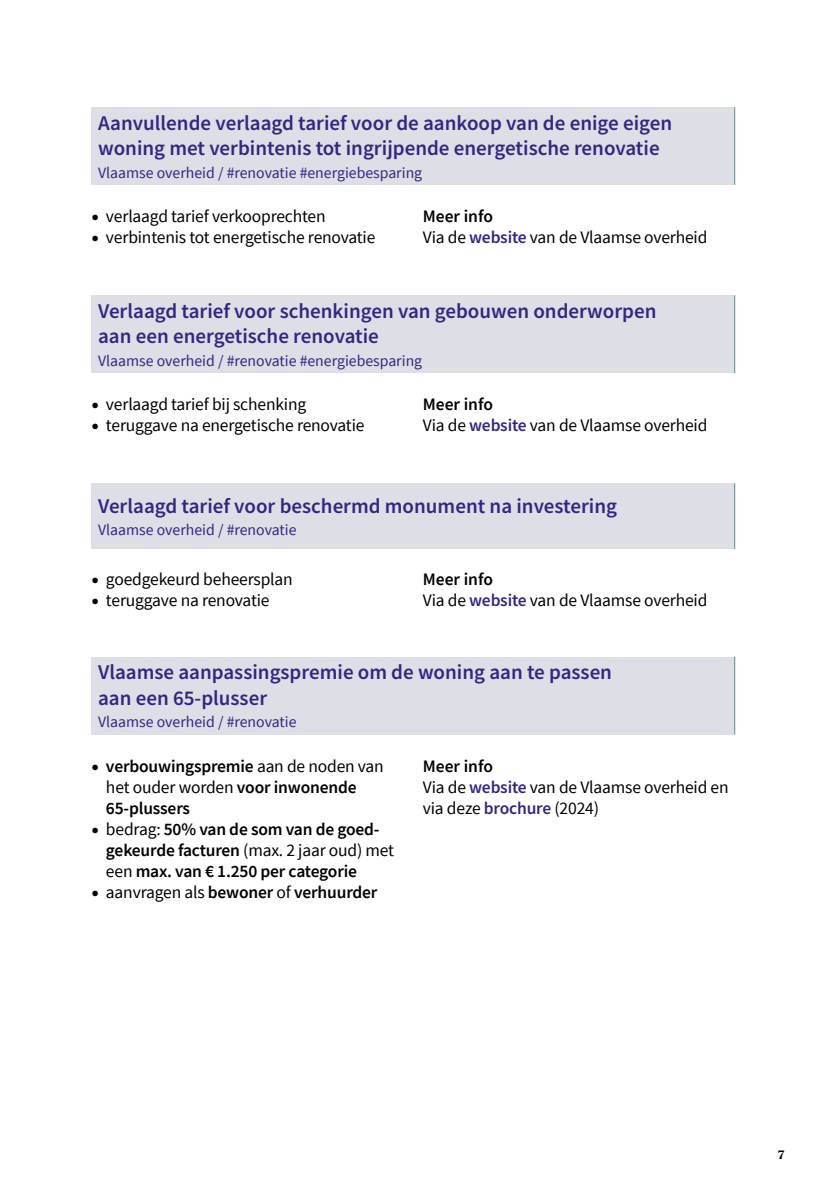
<style>
.page{position:relative;width:834px;height:1186px;background:#fff}
.page>*{position:absolute;margin:0;border:0;box-sizing:border-box;transform-origin:0 0}
.t1{font:600 21px/25.2px "Source Sans Pro";color:#312783}
.t2{font:17.5px/21px "Source Sans Pro";letter-spacing:-.01em;color:#000}
.t3{font:600 17.5px/21px "Source Sans Pro";letter-spacing:-.01em;color:#000}
.t4{font:15.75px "Source Sans Pro";color:#312783}
.t5{font:700 12.25px "Publico Headline";color:#000}
.s1{font-family:"Minion Pro";font-size:21px}
.s2{font-weight:600}
.s3{font-weight:600;color:#312783}
.s4{font-family:"Minion Pro";font-weight:400;font-size:21px}
.s5{font-weight:400}
</style>
<div class="page">
<div style="left:91px;top:107px;width:643px;height:78px;background:#dedee7"></div>
<hr style="left:734px;top:107px;width:1px;height:78px;background:#678a81">
<div style="left:91px;top:656px;width:643px;height:78px;background:#dedee7"></div>
<hr style="left:734px;top:656px;width:1px;height:78px;background:#678a81">
<div style="left:91px;top:295px;width:643px;height:78px;background:#dedee7"></div>
<hr style="left:734px;top:295px;width:1px;height:78px;background:#678a81">
<div style="left:91px;top:483px;width:643px;height:66px;background:#dedee7"></div>
<hr style="left:734px;top:483px;width:1px;height:66px;background:#678a81">
<p class="t1" style="left:98px;top:110px;width:575px">Aanvullende verlaagd tarief voor de aankoop van de enige eigen woning met verbintenis tot ingrijpende energetische renovatie</p>
<p class="t4" style="left:98px;top:163px;width:325px">Vlaamse overheid / #renovatie #energiebesparing</p>
<p class="t2" style="left:91px;top:206px;width:236px"><span class="s1">•</span> verlaagd tarief verkooprechten</p>
<p class="t2" style="left:91px;top:227px;width:286px"><span class="s1">•</span> verbintenis tot energetische renovatie</p>
<p class="t2" style="left:423px;top:206px;width:286px"><span class="s2">Meer info<br></span>Via de <span class="s3">website</span> van de Vlaamse overheid</p>
<p class="t1" style="left:98px;top:298px;width:560px">Verlaagd tarief voor schenkingen van gebouwen onderworpen aan een energetische renovatie</p>
<p class="t4" style="left:98px;top:351px;width:325px">Vlaamse overheid / #renovatie #energiebesparing</p>
<p class="t2" style="left:91px;top:394px;width:217px"><span class="s1">•</span> verlaagd tarief bij schenking</p>
<p class="t2" style="left:91px;top:415px;width:275px"><span class="s1">•</span> teruggave na energetische renovatie</p>
<p class="t2" style="left:423px;top:394px;width:286px"><span class="s2">Meer info<br></span>Via de <span class="s3">website</span> van de Vlaamse overheid</p>
<p class="t1" style="left:98px;top:493px;width:520px">Verlaagd tarief voor beschermd monument na investering</p>
<p class="t4" style="left:98px;top:520px;width:200px">Vlaamse overheid / #renovatie</p>
<p class="t2" style="left:91px;top:568px;width:203px"><span class="s1">•</span> goedgekeurd beheersplan</p>
<p class="t2" style="left:91px;top:589px;width:180px"><span class="s1">•</span> teruggave na renovatie</p>
<p class="t2" style="left:423px;top:568px;width:286px"><span class="s2">Meer info<br></span>Via de <span class="s3">website</span> van de Vlaamse overheid</p>
<p class="t1" style="left:98px;top:659px;width:515px">Vlaamse aanpassingspremie om de woning aan te passen aan een 65-plusser</p>
<p class="t4" style="left:98px;top:712px;width:200px">Vlaamse overheid / #renovatie</p>
<p class="t3" style="left:106px;top:755px;width:279px;text-indent:-15px"><span class="s4">•</span> verbouwingspremie <span class="s5">aan de noden van het ouder worden</span> voor inwonende<br>65-plussers</p>
<p class="t3" style="left:106px;top:818px;width:290px;text-indent:-15px"><span class="s4">•</span> <span class="s5">bedrag:</span> 50% van de som van de goed&shy;gekeurde facturen <span class="s5">(max. 2 jaar oud) met een</span> max. van € 1.250 per categorie</p>
<p class="t3" style="left:91px;top:881px;width:288px"><span class="s4">•</span> <span class="s5">aanvragen als</span> bewoner <span class="s5">of</span> verhuurder</p>
<p class="t2" style="left:423px;top:755px;width:307px"><span class="s2">Meer info<br></span>Via de <span class="s3">website</span> van de Vlaamse overheid en via deze <span class="s3">brochure</span> (2024)</p>
<p class="t5" style="left:778px;top:1145px;width:8px">7</p>
</div>
